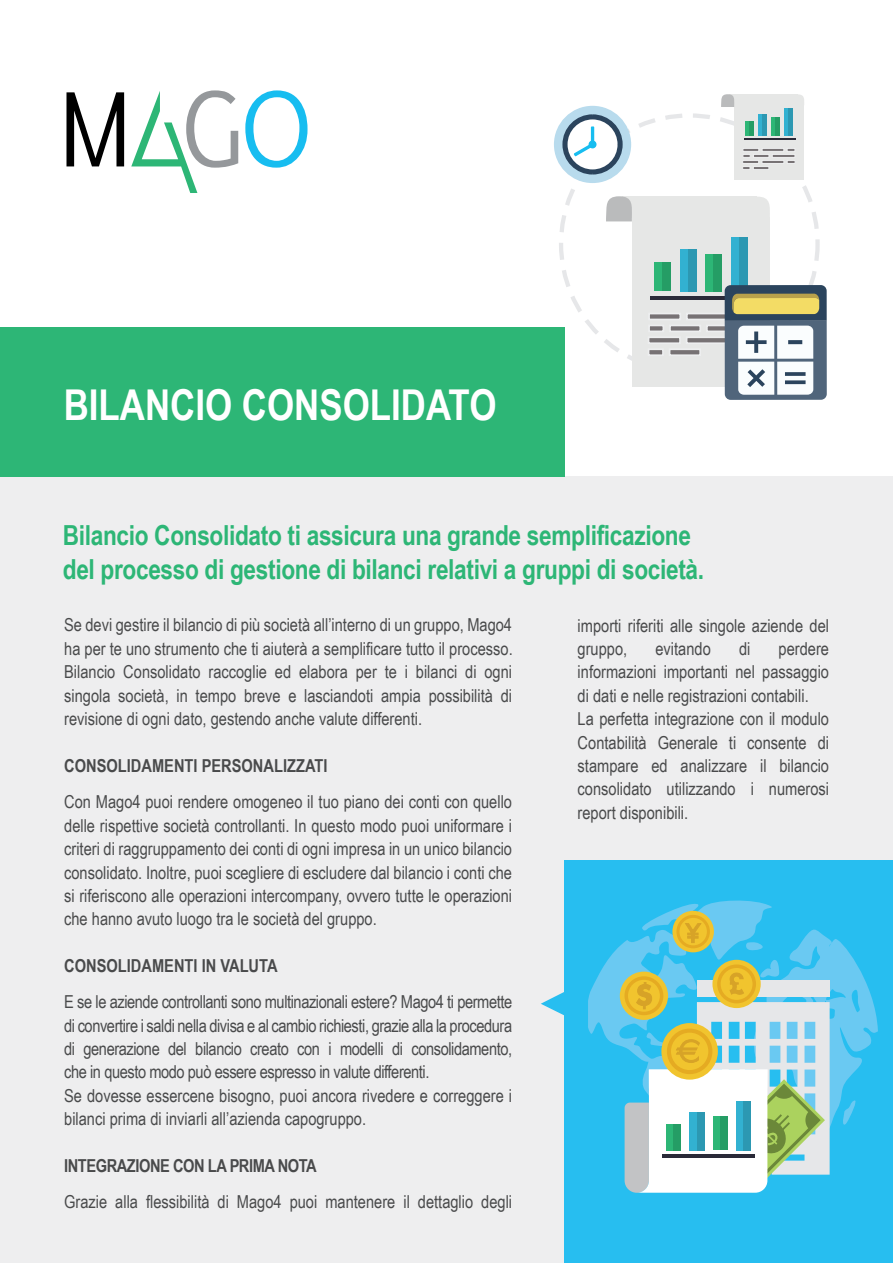
<style>
.page{position:relative;width:893px;height:1263px;background:#fff}
.page>*{position:absolute;margin:0;border:0;box-sizing:border-box;transform-origin:0 0}
.t1{font:700 42.45px "Arial Narrow";color:#fff}
.t2{font:700 27.6px/34px "Arial Narrow";letter-spacing:-.01em;color:#2db676}
.t3{font:17.85px/23.4px "Arial Narrow";color:#494a4b;text-align:justify}
.t4{font:17.85px/23.4px "Arial Narrow";letter-spacing:-.025em;color:#494a4b}
.t5{font:700 17.85px "Arial Narrow";color:#494a4b}
.t6{font:700 17.85px "Arial Narrow";letter-spacing:-.025em;color:#494a4b}
</style>
<div class="page">
<div style="left:0;top:476px;width:893px;height:787px;background:#eeeeef"></div>
<svg style="left:66px;top:92px;width:58px;height:74px"></svg>
<svg style="left:245px;top:90px;width:63px;height:78px"></svg>
<svg style="left:131px;top:90px;width:107px;height:103px"></svg>
<div style="left:564px;top:861px;width:329px;height:402px;background:#27bef0"></div>
<div style="left:0;top:327px;width:564px;height:149px;background:#2db676"></div>
<div style="left:632px;top:217px;width:138px;height:169px;background:#e6e7e6"></div>
<svg style="left:743px;top:196px;width:27px;height:21px"></svg>
<div style="left:623px;top:197px;width:134px;height:21px;background:#e6e7e6"></div>
<svg style="left:606px;top:196px;width:28px;height:25px"></svg>
<svg style="left:649px;top:350px;width:13px;height:5px"></svg>
<svg style="left:670px;top:350px;width:30px;height:5px"></svg>
<svg style="left:687px;top:336px;width:38px;height:8px"></svg>
<svg style="left:649px;top:338px;width:31px;height:5px"></svg>
<svg style="left:650px;top:326px;width:13px;height:5px"></svg>
<svg style="left:670px;top:326px;width:30px;height:5px"></svg>
<svg style="left:707px;top:325px;width:18px;height:7px"></svg>
<svg style="left:687px;top:313px;width:38px;height:7px"></svg>
<svg style="left:650px;top:314px;width:30px;height:5px"></svg>
<hr style="left:651px;top:296px;width:101px;height:3px;background:#2a2a38">
<div style="left:655px;top:263px;width:16px;height:28px;background:#2db676"></div>
<div style="left:663px;top:263px;width:8px;height:28px;background:#259d65"></div>
<div style="left:680px;top:249px;width:16px;height:42px;background:#32b1d1"></div>
<div style="left:688px;top:249px;width:8px;height:42px;background:#2c98b2"></div>
<div style="left:706px;top:254px;width:16px;height:37px;background:#2db676"></div>
<div style="left:714px;top:254px;width:8px;height:37px;background:#259d65"></div>
<div style="left:731px;top:237px;width:16px;height:54px;background:#32b1d1"></div>
<div style="left:739px;top:237px;width:8px;height:54px;background:#2c98b2"></div>
<svg style="left:725px;top:285px;width:102px;height:115px"></svg>
<svg style="left:785px;top:380px;width:21px;height:4px"></svg>
<svg style="left:785px;top:372px;width:21px;height:4px"></svg>
<div style="left:734px;top:105px;width:70px;height:75px;background:#e6e7e6"></div>
<svg style="left:798px;top:94px;width:6px;height:11px"></svg>
<div style="left:730px;top:94px;width:68px;height:11px;background:#e6e7e6"></div>
<svg style="left:721px;top:94px;width:14px;height:13px"></svg>
<svg style="left:743px;top:167px;width:7px;height:2px"></svg>
<svg style="left:754px;top:167px;width:15px;height:2px"></svg>
<svg style="left:762px;top:161px;width:22px;height:2px"></svg>
<svg style="left:787px;top:161px;width:8px;height:2px"></svg>
<svg style="left:743px;top:161px;width:15px;height:2px"></svg>
<svg style="left:743px;top:155px;width:7px;height:2px"></svg>
<svg style="left:754px;top:155px;width:15px;height:2px"></svg>
<svg style="left:772px;top:155px;width:23px;height:2px"></svg>
<svg style="left:762px;top:149px;width:22px;height:2px"></svg>
<svg style="left:787px;top:149px;width:8px;height:2px"></svg>
<svg style="left:743px;top:149px;width:16px;height:2px"></svg>
<hr style="left:744px;top:138px;width:51px;height:2px;background:#2a2a38">
<svg style="left:746px;top:121px;width:4px;height:14px"></svg>
<hr style="left:750px;top:121px;width:4px;height:14px;background:#259d65">
<svg style="left:759px;top:114px;width:4px;height:21px"></svg>
<hr style="left:763px;top:114px;width:4px;height:21px;background:#2c98b2">
<svg style="left:772px;top:117px;width:4px;height:18px"></svg>
<hr style="left:776px;top:117px;width:4px;height:18px;background:#259d65">
<svg style="left:785px;top:108px;width:4px;height:27px"></svg>
<hr style="left:789px;top:108px;width:4px;height:27px;background:#2c98b2">
<div style="left:554px;top:106px;width:77px;height:77px;background:#b8dbed;border-radius:50%"></div>
<svg style="left:562px;top:114px;width:61px;height:61px"></svg>
<div style="left:589px;top:140px;width:7px;height:8px;background:#17bdf0;border-radius:50%"></div>
<svg style="left:541px;top:900px;width:337px;height:293px"></svg>
<h1 class="t1" style="left:64px;top:373px;width:434px">BILANCIO CONSOLIDATO</h1>
<h2 class="t2" style="left:63px;top:517px;width:643px">Bilancio Consolidato ti assicura una grande semplificazione del processo di gestione di bilanci relativi a gruppi di società.</h2>
<p class="t3" style="left:64px;top:613px;width:450px">Se devi gestire il bilancio di più società all’interno di un gruppo, Mago4 ha per te uno strumento che ti aiuterà a semplificare tutto il processo.<br>Bilancio Consolidato raccoglie ed elabora per te i bilanci di ogni singola società, in tempo breve e lasciandoti ampia possibilità di revisione di ogni dato, gestendo anche valute differenti.</p>
<p class="t5" style="left:64px;top:752px;width:265px">CONSOLIDAMENTI PERSONALIZZATI</p>
<p class="t3" style="left:64px;top:789px;width:449px">Con Mago4 puoi rendere omogeneo il tuo piano dei conti con quello delle rispettive società controllanti. In questo modo puoi uniformare i criteri di raggruppamento dei conti di ogni impresa in un unico bilancio consolidato. Inoltre, puoi scegliere di escludere dal bilancio i conti che si riferiscono alle operazioni intercompany, ovvero tutte le operazioni che hanno avuto luogo tra le società del gruppo.</p>
<p class="t5" style="left:64px;top:952px;width:215px">CONSOLIDAMENTI IN VALUTA</p>
<p class="t4" style="left:64px;top:989px;width:449px">E se le aziende controllanti sono multinazionali estere? Mago4 ti permette di convertire i saldi nella divisa e al cambio richiesti, grazie alla la procedura di generazione del bilancio creato con i modelli di consolidamento, che in questo modo può essere espresso in valute differenti.<br>Se dovesse essercene bisogno, puoi ancora rivedere e correggere i bilanci prima di inviarli all’azienda capogruppo.</p>
<p class="t6" style="left:64px;top:1152px;width:254px">INTEGRAZIONE CON LA PRIMA NOTA</p>
<p class="t3" style="left:64px;top:1189px;width:449px">Grazie alla flessibilità di Mago4 puoi mantenere il dettaglio degli</p>
<p class="t3" style="left:578px;top:613px;width:253px">importi riferiti alle singole aziende del gruppo,</p>
<p class="t3" style="left:578px;top:636px;width:253px;text-align:left;text-indent:201px">perdere informazioni importanti nel passaggio di dati e nelle registrazioni contabili.<br>La perfetta integrazione con il modulo<br>Contabilità Generale ti consente di stampare ed analizzare il bilancio consolidato utilizzando i numerosi report disponibili.</p>
<p class="t3" style="left:655px;top:636px;width:57px">evitando</p>
<p class="t3" style="left:739px;top:636px;width:13px">di</p>
</div>
